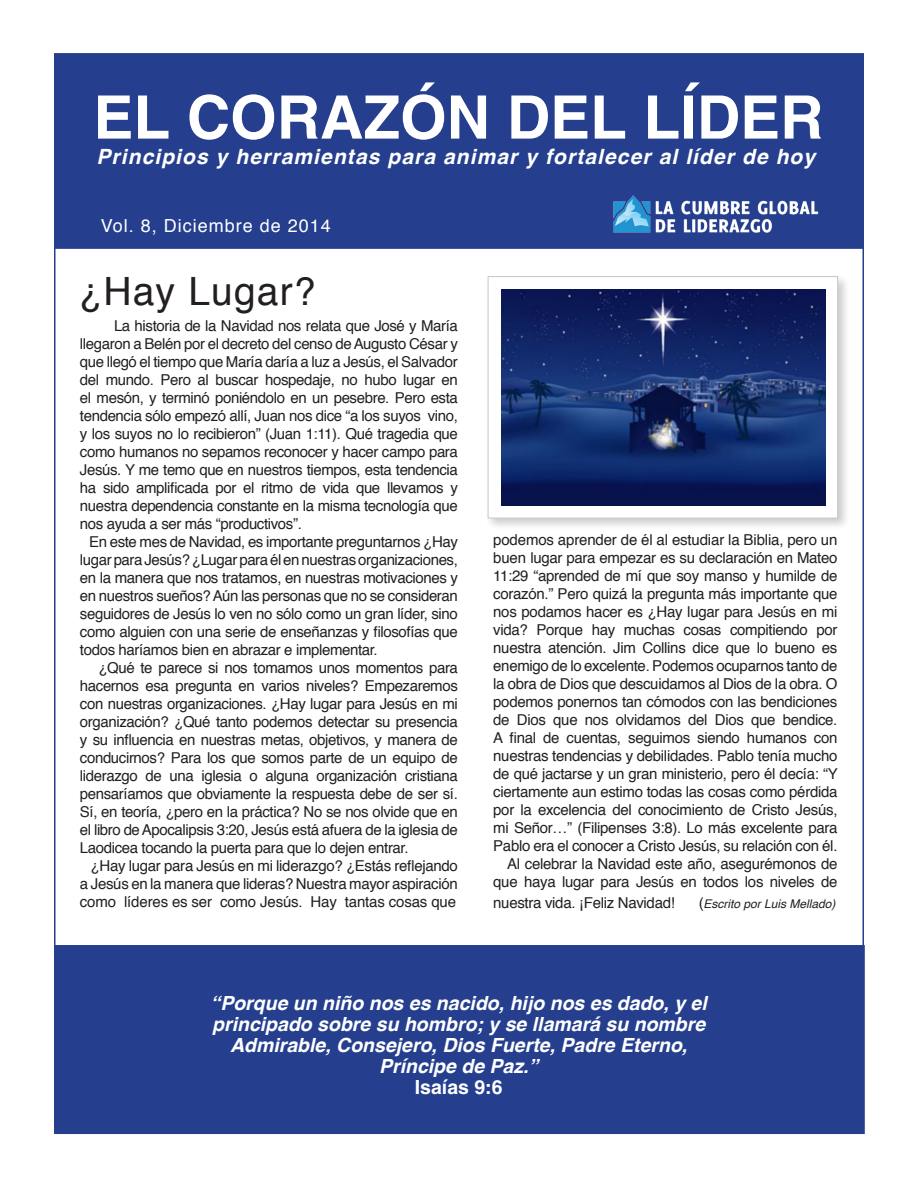
<style>
.page{position:relative;width:918px;height:1188px;background:#fff}
.page>*{position:absolute;margin:0;border:0;box-sizing:border-box;transform-origin:0 0}
.t1{font:700 60px "Helvetica";color:#fff}
.t2{font:39px "Helvetica";letter-spacing:.03em;color:#231f20}
.t3{font:italic 700 21px "Helvetica";letter-spacing:.05em;color:#fff}
.t4{font:italic 700 19.5px "Helvetica";color:#fff}
.t5{font:700 19.5px "Helvetica";color:#fff}
.t6{font:18px "Helvetica";letter-spacing:.055em;color:#fff}
.t7{font:15px/18px "Helvetica";letter-spacing:-.02em;color:#231f20;text-align:justify}
.t8{font:italic 12px "Helvetica";color:#231f20}
.s1{font-style:normal;font-size:15px}
</style>
<div class="page">
<div style="left:54px;top:53px;width:810px;height:196px;background:#253f8e;border:2px solid #253f8e"></div>
<div style="left:55px;top:945px;width:810px;height:189px;background:#253f8e"></div>
<div style="left:485px;top:273px;width:365px;height:258px;background:#231f20;opacity:.9"></div>
<div style="left:488px;top:277px;width:350px;height:241px;background:#fff"></div>
<img style="left:501px;top:289px;width:324px;height:216px">
<img style="left:613px;top:195px;width:206px;height:38px">
<p class="t1" style="left:93px;top:81px;width:732px">EL CORAZÓN DEL LÍDER</p>
<p class="t3" style="left:96px;top:140px;width:720px">Principios y herramientas para animar y fortalecer al líder de hoy</p>
<p class="t6" style="left:101px;top:211px;width:231px">Vol. 8, Diciembre de 2014</p>
<p class="t2" style="left:78px;top:261px;width:239px">¿Hay Lugar?</p>
<p class="t7" style="left:80px;top:317px;width:379px;text-indent:34px">La historia de la Navidad nos relata que José y María llegaron a Belén por el decreto del censo de Augusto César y que llegó el tiempo que María daría a luz a Jesús, el Salvador del mundo. Pero al buscar hospedaje, no hubo lugar en el mesón, y terminó poniéndolo en un pesebre. Pero esta tendencia sólo empezó allí, Juan nos dice “a los suyos vino, y los suyos no lo recibieron” (Juan 1:11). Qué tragedia que como humanos no sepamos reconocer y hacer campo para Jesús. Y me temo que en nuestros tiempos, esta tendencia ha sido amplificada por el ritmo de vida que llevamos y nuestra dependencia constante en la misma tecnología que nos ayuda a ser más “productivos”.</p>
<p class="t7" style="left:80px;top:533px;width:379px;text-indent:9px">En este mes de Navidad, es importante preguntarnos ¿Hay lugar para Jesús? ¿Lugar para él en nuestras organizaciones, en la manera que nos tratamos, en nuestras motivaciones y en nuestros sueños? Aún las personas que no se consideran seguidores de Jesús lo ven no sólo como un gran líder, sino como alguien con una serie de enseñanzas y filosofías que todos haríamos bien en abrazar e implementar.</p>
<p class="t7" style="left:80px;top:659px;width:379px;text-indent:18px">¿Qué te parece si nos tomamos unos momentos para hacernos esa pregunta en varios niveles? Empezaremos con nuestras organizaciones. ¿Hay lugar para Jesús en mi organización? ¿Qué tanto podemos detectar su presencia y su influencia en nuestras metas, objetivos, y manera de conducirnos? Para los que somos parte de un equipo de liderazgo de una iglesia o alguna organización cristiana pensaríamos que obviamente la respuesta debe de ser sí.<br>Sí, en teoría, ¿pero en la práctica? No se nos olvide que en el libro de Apocalipsis 3:20, Jesús está afuera de la iglesia de Laodicea tocando la puerta para que lo dejen entrar.</p>
<p class="t7" style="left:80px;top:857px;width:379px;text-indent:11px">¿Hay lugar para Jesús en mi liderazgo? ¿Estás reflejando a Jesús en la manera que lideras? Nuestra mayor aspiración como líderes es ser como Jesús. Hay tantas cosas que</p>
<p class="t7" style="left:493px;top:532px;width:346px">podemos aprender de él al estudiar la Biblia, pero un buen lugar para empezar es su declaración en Mateo 11:29 “aprended de mí que soy manso y humilde de corazón.” Pero quizá la pregunta más importante que nos podamos hacer es ¿Hay lugar para Jesús en mi vida? Porque hay muchas cosas compitiendo por nuestra atención. Jim Collins dice que lo bueno es enemigo de lo excelente. Podemos ocuparnos tanto de la obra de Dios que descuidamos al Dios de la obra. O podemos ponernos tan cómodos con las bendiciones de Dios que nos olvidamos del Dios que bendice.<br>A final de cuentas, seguimos siendo humanos con nuestras tendencias y debilidades. Pablo tenía mucho de qué jactarse y un gran ministerio, pero él decía: “Y ciertamente aun estimo todas las cosas como pérdida por la excelencia del conocimiento de Cristo Jesús, mi Señor…” (Filipenses 3:8). Lo más excelente para Pablo era el conocer a Cristo Jesús, su relación con él.</p>
<p class="t7" style="left:493px;top:856px;width:346px;text-align:right">Al celebrar la Navidad este año, asegurémonos de que haya lugar para Jesús en todos los niveles de</p>
<p class="t7" style="left:493px;top:895px;width:183px">nuestra vida. ¡Feliz Navidad!</p>
<p class="t8" style="left:699px;top:895px;width:138px"><span class="s1">(</span>Escrito por Luis Mellado)</p>
<p class="t4" style="left:211px;top:987px;width:498px">“Porque un niño nos es nacido, hijo nos es dado, y el</p>
<p class="t4" style="left:212px;top:1008px;width:495px">principado sobre su hombro; y se llamará su nombre</p>
<p class="t4" style="left:230px;top:1029px;width:459px">Admirable, Consejero, Dios Fuerte, Padre Eterno,</p>
<p class="t4" style="left:379px;top:1050px;width:161px">Príncipe de Paz.”</p>
<p class="t5" style="left:415px;top:1075px;width:89px">Isaías 9:6</p>
</div>
